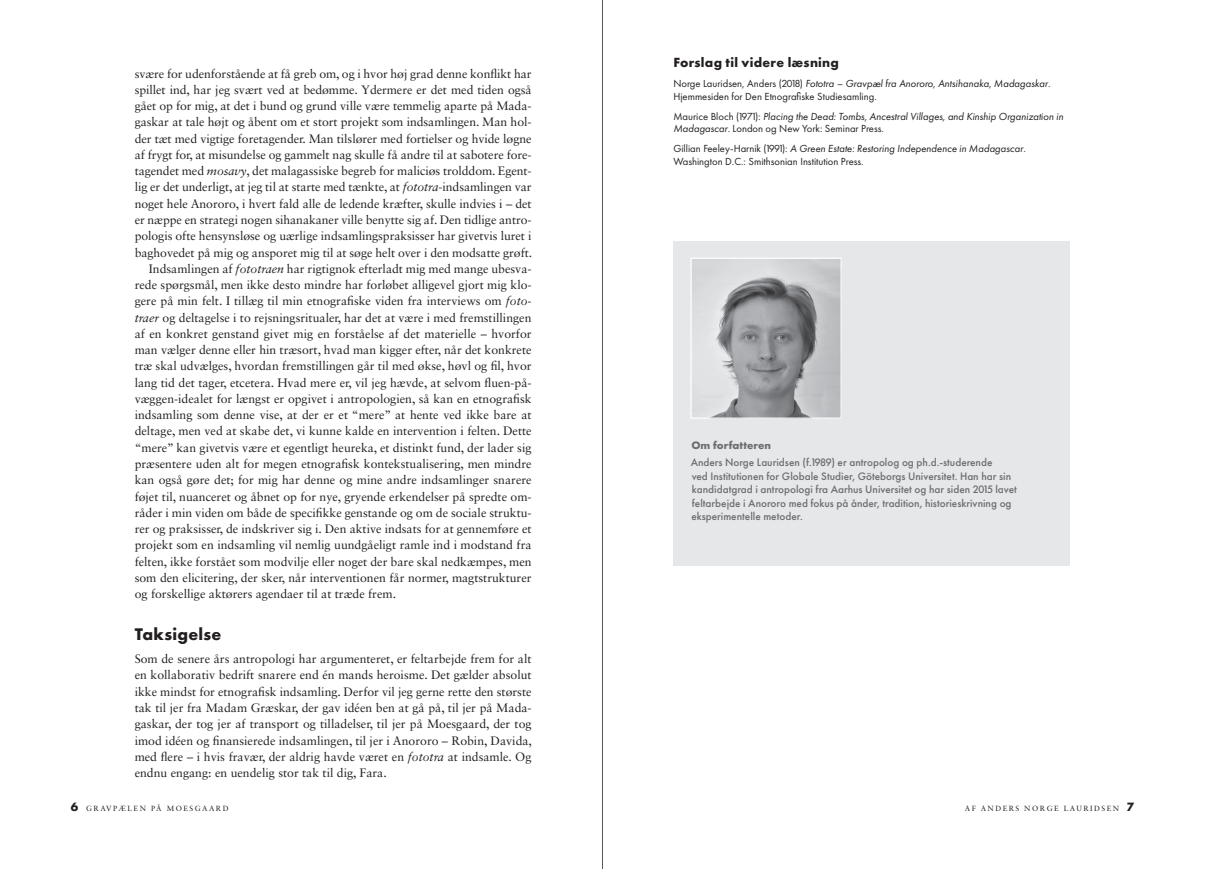
<style>
.page{position:relative;width:1205px;height:869px;background:#fff}
.page>*{position:absolute;margin:0;border:0;box-sizing:border-box;transform-origin:0 0}
.t1{font:700 17.5px "Futura PT";letter-spacing:.015em;color:#231f20}
.t2{font:700 13.75px "Futura PT";letter-spacing:.02em;color:#231f20}
.t3{font:12.25px/16.2px "Sabon LT Std";color:#231f20;text-align:justify}
.t4{font:500 11.25px/13.5px "Futura PT";color:#6c6d70}
.t5{font:700 11.25px "Futura PT";color:#6c6d70}
.t6{font:10.62px/12.8px "Futura PT";color:#231f20}
.t7{font:italic 10.62px/12.8px "Futura PT";color:#231f20}
.t8{font:7.5px "Sabon LT Std";letter-spacing:.2em;color:#231f20}
.s1{font-style:italic}
.s2{font-style:normal}
.s3{font-family:"Futura PT";font-weight:700;font-size:12.5px}
</style>
<div class="page">
<hr style="left:602px;top:0;width:1px;height:868px;background:#57585a">
<div style="left:673px;top:241px;width:397px;height:324px;background:#e6e7e9"></div>
<img style="left:692px;top:259px;width:148px;height:157px">
<div style="left:690px;top:257px;width:152px;height:161px;border:1px solid #fff"></div>
<p class="t3" style="left:135px;top:65px;width:398px">svære for udenforstående at få greb om, og i hvor høj grad denne konflikt har</p>
<p class="t3" style="left:135px;top:81px;width:398px">spillet ind, har jeg svært ved at bedømme. Ydermere er det med tiden også</p>
<p class="t3" style="left:135px;top:98px;width:398px">gået op for mig, at det i bund og grund ville være temmelig aparte på Mada-</p>
<p class="t3" style="left:135px;top:114px;width:398px">gaskar at tale højt og åbent om et stort projekt som indsamlingen. Man hol-</p>
<p class="t3" style="left:135px;top:130px;width:398px">der tæt med vigtige foretagender. Man tilslører med fortielser og hvide løgne</p>
<p class="t3" style="left:135px;top:146px;width:398px">af frygt for, at misundelse og gammelt nag skulle få andre til at sabotere fore-</p>
<p class="t3" style="left:135px;top:162px;width:398px">tagendet med <span class="s1">mosavy</span>, det malagassiske begreb for maliciøs trolddom. Egent-</p>
<p class="t3" style="left:135px;top:179px;width:398px">lig er det underligt, at jeg til at starte med tænkte, at <span class="s1">fototra</span>-indsamlingen var</p>
<p class="t3" style="left:135px;top:195px;width:398px">noget hele Anororo, i hvert fald alle de ledende kræfter, skulle indvies i – det</p>
<p class="t3" style="left:135px;top:211px;width:398px">er næppe en strategi nogen sihanakaner ville benytte sig af. Den tidlige antro-</p>
<p class="t3" style="left:135px;top:227px;width:398px">pologis ofte hensynsløse og uærlige indsamlingspraksisser har givetvis luret i</p>
<p class="t3" style="left:135px;top:244px;width:399px">baghovedet på mig og ansporet mig til at søge helt over i den modsatte grøft.</p>
<p class="t3" style="left:149px;top:260px;width:384px">Indsamlingen af <span class="s1">fototraen</span> har rigtignok efterladt mig med mange ubesva-</p>
<p class="t3" style="left:135px;top:276px;width:398px">rede spørgsmål, men ikke desto mindre har forløbet alligevel gjort mig klo-</p>
<p class="t3" style="left:135px;top:292px;width:398px">gere på min felt. I tillæg til min etnografiske viden fra interviews om <span class="s1">foto-</span></p>
<p class="t3" style="left:135px;top:309px;width:398px"><span class="s1">traer</span> og deltagelse i to rejsningsritualer, har det at være i med fremstillingen</p>
<p class="t3" style="left:135px;top:325px;width:398px">af en konkret genstand givet mig en forståelse af det materielle – hvorfor</p>
<p class="t3" style="left:135px;top:341px;width:398px">man vælger denne eller hin træsort, hvad man kigger efter, når det konkrete</p>
<p class="t3" style="left:135px;top:358px;width:398px">træ skal udvælges, hvordan fremstillingen går til med økse, høvl og fil, hvor</p>
<p class="t3" style="left:135px;top:374px;width:398px">lang tid det tager, etcetera. Hvad mere er, vil jeg hævde, at selvom fluen-på-</p>
<p class="t3" style="left:135px;top:390px;width:398px">væggen-idealet for længst er opgivet i antropologien, så kan en etnografisk</p>
<p class="t3" style="left:135px;top:406px;width:398px">indsamling som denne vise, at der er et “mere” at hente ved ikke bare at</p>
<p class="t3" style="left:135px;top:423px;width:398px">deltage, men ved at skabe det, vi kunne kalde en intervention i felten. Dette</p>
<p class="t3" style="left:135px;top:439px;width:398px">“mere” kan givetvis være et egentligt heureka, et distinkt fund, der lader sig</p>
<p class="t3" style="left:135px;top:455px;width:398px">præsentere uden alt for megen etnografisk kontekstualisering, men mindre</p>
<p class="t3" style="left:135px;top:471px;width:398px">kan også gøre det; for mig har denne og mine andre indsamlinger snarere</p>
<p class="t3" style="left:135px;top:488px;width:398px">føjet til, nuanceret og åbnet op for nye, gryende erkendelser på spredte om-</p>
<p class="t3" style="left:135px;top:504px;width:398px">råder i min viden om både de specifikke genstande og om de sociale struktu-</p>
<p class="t3" style="left:135px;top:520px;width:398px">rer og praksisser, de indskriver sig i. Den aktive indsats for at gennemføre et</p>
<p class="t3" style="left:135px;top:536px;width:398px">projekt som en indsamling vil nemlig uundgåeligt ramle ind i modstand fra</p>
<p class="t3" style="left:135px;top:553px;width:398px">felten, ikke forstået som modvilje eller noget der bare skal nedkæmpes, men</p>
<p class="t3" style="left:135px;top:569px;width:398px">som den elicitering, der sker, når interventionen får normer, magtstrukturer</p>
<p class="t3" style="left:135px;top:585px;width:263px">og forskellige aktørers agendaer til at træde frem.</p>
<h1 class="t1" style="left:135px;top:623px;width:88px">Taksigelse</h1>
<p class="t3" style="left:135px;top:650px;width:399px">Som de senere års antropologi har argumenteret, er feltarbejde frem for alt en kollaborativ bedrift snarere end én mands heroisme. Det gælder absolut ikke mindst for etnografisk indsamling. Derfor vil jeg gerne rette den største tak til jer fra Madam Græskar, der gav idéen ben at gå på, til jer på Mada&shy;gaskar, der tog jer af transport og tilladelser, til jer på Moesgaard, der tog imod idéen og finansierede indsamlingen, til jer i Anororo – Robin, Davida, med flere – i hvis fravær, der aldrig havde været en <span class="s1">fototra</span> at indsamle. Og endnu engang: en uendelig stor tak til dig, Fara.</p>
<p class="t2" style="left:673px;top:54px;width:167px">Forslag til videre læsning</p>
<p class="t6" style="left:673px;top:77px;width:379px">Norge Lauridsen, Anders (2018) <span class="s1">Fototra – Gravpæl fra Anororo, Antsihanaka, Madagaskar</span>.<br>Hjemmesiden for Den Etnografiske Studiesamling.</p>
<p class="t7" style="left:673px;top:110px;width:391px"><span class="s2">Maurice Bloch (1971):</span> Placing the Dead: Tombs, Ancestral Villages, and Kinship Organization in<br>Madagascar<span class="s2">. London og New York: Seminar Press.</span></p>
<p class="t6" style="left:673px;top:142px;width:354px">Gillian Feeley-Harnik (1991): <span class="s1">A Green Estate: Restoring Independence in Madagascar</span>.<br>Washington D.C.: Smithsonian Institution Press.</p>
<p class="t5" style="left:691px;top:438px;width:81px">Om forfatteren</p>
<p class="t4" style="left:691px;top:455px;width:328px">Anders Norge Lauridsen (f.1989) er antropolog og ph.d.-studerende<br>ved Institutionen for Globale Studier, Göteborgs Universitet. Han har sin kandidatgrad i antropologi fra Aarhus Universitet og har siden 2015 lavet feltarbejde i Anororo med fokus på ånder, tradition, historieskrivning og eksperimentelle metoder.</p>
<p class="t8" style="left:71px;top:803px;width:37px"><span class="s3">6</span> Gravp</p>
<p class="t8" style="left:118px;top:803px;width:112px">æl en på Moesgaa rd</p>
<p class="t8" style="left:965px;top:803px;width:171px">Af Anders Norge La uridsen <span class="s3">7</span></p>
</div>
